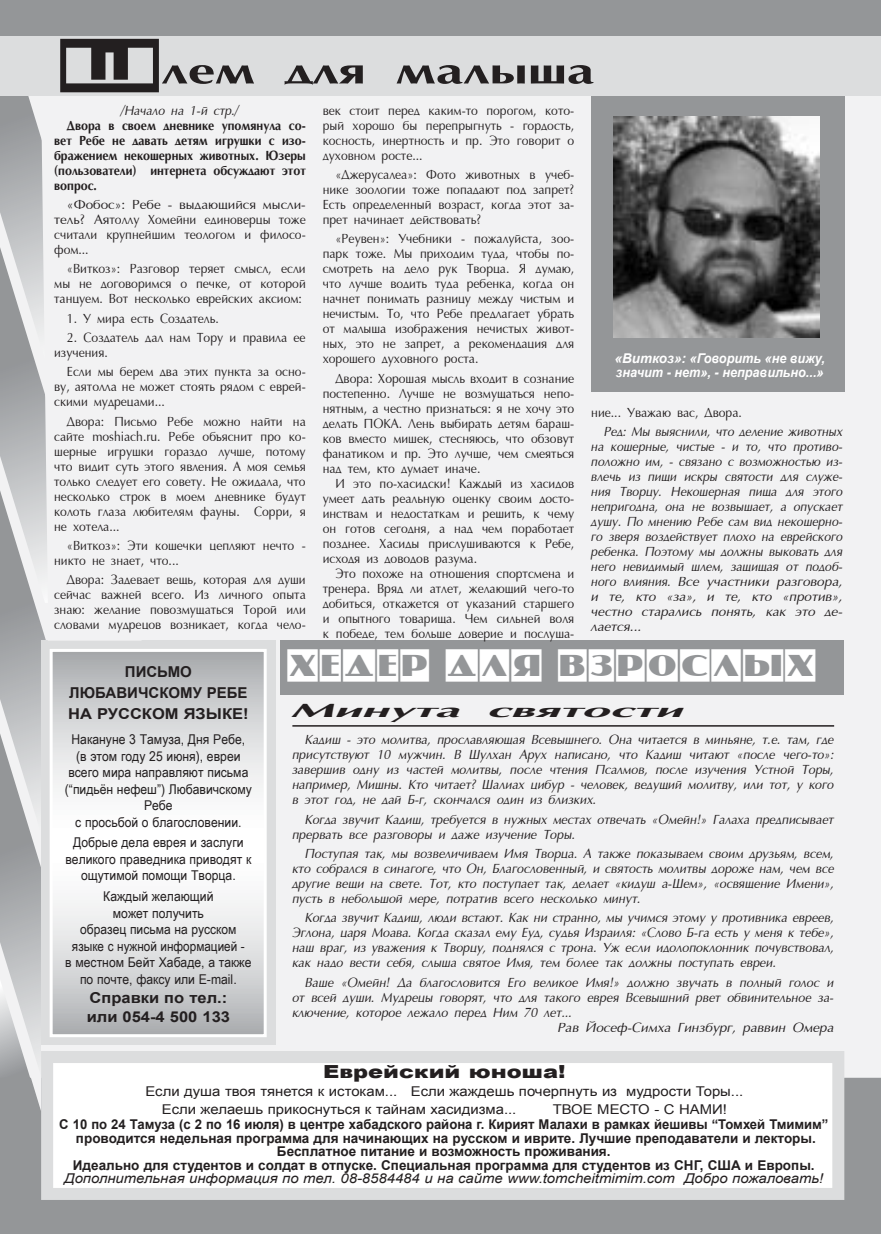
<style>
.page{position:relative;width:881px;height:1234px;background:#fff}
.page>*{position:absolute;margin:0;border:0;box-sizing:border-box;transform-origin:0 0}
.t1{font:700 37.5px "AG Optima Cyr";color:#231f20;scale:1.45 1}
.t2{font:30px "a Jasper Cm";color:#fff;scale:1.25 1}
.t3{font:italic 700 19.5px "AG Opt Cyrillic";color:#231f20;scale:2.52 1}
.t4{font:900 18px "Arial";color:#231f20;scale:1.25 1}
.t5{font:700 15px/21px "Arial";color:#231f20;text-align:center}
.t6{font:700 15px/19.2px "Arial";color:#231f20;scale:1.1 1}
.t7{font:13.5px/15px "AG Opt Cyrillic Normal";color:#231f20;text-align:justify;scale:.9 1}
.t8{font:italic 13.5px/15px "AG Opt Cyrillic Normal";color:#231f20;text-align:justify;scale:.92 1}
.t9{font:italic 13.5px/15px "AG Opt Cyrillic Normal";color:#231f20;text-align:justify;scale:.9 1}
.t10{font:13.5px/16.5px "Arial Narrow";color:#231f20;text-align:center;scale:1.1 1}
.t11{font:700 13.5px/13.5px "Arial";color:#231f20;text-align:center}
.t12{font:700 13.5px "AG Opt Cyrillic";color:#231f20;scale:.9 1}
.t13{font:13.5px/17.7px "Arial";color:#231f20;scale:1.1 1}
.t14{font:13.5px/15px "AG Opt Cyrillic Normal";color:#231f20;text-align:justify}
.t15{font:italic 13.5px "Arial";color:#231f20;scale:1.1 1}
.t16{font:italic 700 13.5px/13.5px "Arial";color:#fff}
.t17{font:italic 13.5px "AG Opt Cyrillic Normal";color:#231f20}
.s1{font-family:"a Jasper Cm";font-weight:400;font-size:49.5px}
</style>
<div class="page">
<div style="left:0;top:0;width:880px;height:1233px;background:#f2f2f3"></div>
<div style="left:280px;top:640px;width:564px;height:54px;background:#949698"></div>
<div style="left:41px;top:640px;width:234px;height:405px;background:#dcddde"></div>
<div style="left:0;top:0;width:880px;height:74px;background:#949698"></div>
<div style="left:591px;top:95px;width:253px;height:296px;background:#949698"></div>
<hr style="left:292px;top:725px;width:541px;height:1px;background:#231f20">
<svg style="left:111px;top:652px;width:151px;height:380px"></svg>
<div style="left:50px;top:648px;width:216px;height:388px;border:3px solid #fff"></div>
<div style="left:0;top:36px;width:880px;height:60px;background:#dcddde"></div>
<svg style="left:0;top:96px;width:111px;height:981px"></svg>
<div style="left:0;top:1077px;width:880px;height:156px;background:#949698"></div>
<div style="left:41px;top:1050px;width:803px;height:149px;background:#fff;border:12px solid #dcddde"></div>
<img style="left:613px;top:116px;width:206px;height:221px">
<h1 class="t1" style="left:57px;top:50px;width:371px"><span class="s1">Ш</span>лем для малыша</h1>
<p class="t9" style="left:121px;top:103px;width:132px">/Начало на 1-й стр./</p>
<p class="t12" style="left:67px;top:118px;width:18px">Двора</p>
<p class="t12" style="left:108px;top:118px;width:23px">в свое</p>
<p class="t12" style="left:147px;top:118px;width:27px">м дневнике</p>
<p class="t12" style="left:221px;top:118px;width:95px">упомянула со-</p>
<p class="t12" style="left:54px;top:133px;width:8px">вет</p>
<p class="t12" style="left:79px;top:133px;width:8px">Ребе</p>
<p class="t12" style="left:112px;top:133px;width:31px">не дават</p>
<p class="t12" style="left:162px;top:133px;width:161px">ь детям игрушки сизо-</p>
<p class="t12" style="left:54px;top:148px;width:9px">бражение</p>
<p class="t12" style="left:108px;top:148px;width:26px">м неко</p>
<p class="t12" style="left:150px;top:148px;width:64px">шерных животн</p>
<p class="t12" style="left:241px;top:148px;width:74px">ых. Юзеры</p>
<p class="t12" style="left:54px;top:163px;width:41px">(пользователи</p>
<p class="t12" style="left:132px;top:163px;width:28px">) интернета</p>
<p class="t12" style="left:213px;top:163px;width:91px">обсужда ют этот</p>
<p class="t12" style="left:54px;top:178px;width:49px">вопрос.</p>
<p class="t14" style="left:54px;top:198px;width:253px;text-indent:13px">«Фобос»: Ребе - выдающийся мысли&shy;тель? Аятоллу Хомейни единоверцы тоже считали крупнейшим теологом и филосо&shy;фом...</p>
<p class="t7" style="left:54px;top:262px;width:281px;text-indent:13px">«Виткоз»: Разговор теряет смысл, если мы не договоримся о печке, от которой танцуем. Вот несколько еврейских аксиом:</p>
<p class="t7" style="left:67px;top:311px;width:170px">1. У мира есть Создатель.</p>
<p class="t7" style="left:54px;top:330px;width:281px;text-indent:13px">2. Создатель дал нам Тору и правила ее изучения.</p>
<p class="t7" style="left:54px;top:365px;width:281px;text-indent:13px">Если мы берем два этих пункта за осно&shy;ву, аятолла не может стоять рядом с еврей&shy;скими мудрецами...</p>
<p class="t7" style="left:54px;top:414px;width:281px;text-indent:13px">Двора: Письмо Ребе можно найти на сайте moshiach.ru. Ребе объяснит про ко&shy;шерные игрушки гораздо лучше, потому что видит суть этого явления. А моя семья только следует его совету. Не ожидала, что несколько строк в моем дневнике будут колоть глаза любителям фауны. Сорри, я не хотела...</p>
<p class="t7" style="left:54px;top:538px;width:281px;text-indent:13px">«Виткоз»: Эти кошечки цепляют нечто - никто не знает, что...</p>
<p class="t7" style="left:54px;top:572px;width:281px;text-indent:13px">Двора: Задевает вещь, которая для души сейчас важней всего. Из личного опыта знаю: желание повозмущаться Торой или словами мудрецов возникает, когда чело-</p>
<p class="t7" style="left:322px;top:103px;width:281px">век стоит перед каким-то порогом, кото&shy;рый хорошо бы перепрыгнуть - гордость, косность, инертность и пр. Это говорит о духовном росте...</p>
<p class="t7" style="left:322px;top:167px;width:281px;text-indent:13px">«Джерусалеа»: Фото животных в учеб&shy;нике зоологии тоже попадают под запрет?<br>Есть определенный возраст, когда этот за&shy;прет начинает действовать?</p>
<p class="t7" style="left:322px;top:232px;width:281px;text-indent:13px">«Реувен»: Учебники - пожалуйста, зоо&shy;парк тоже. Мы приходим туда, чтобы по&shy;смотреть на дело рук Творца. Я думаю, что лучше водить туда ребенка, когда он начнет понимать разницу между чистым и нечистым. То, что Ребе предлагает убрать от малыша изображения нечистых живот&shy;ных, это не запрет, а рекомендация для хорошего духовного роста.</p>
<p class="t7" style="left:322px;top:371px;width:281px;text-indent:13px">Двора: Хорошая мысль входит в сознание постепенно. Лучше не возмущаться непо&shy;нятным, а честно признаться: я не хочу это делать ПОКА. Лень выбирать детям бараш&shy;ков вместо мишек, стесняюсь, что обзовут фанатиком и пр. Это лучше, чем смеяться над тем, кто думает иначе.</p>
<p class="t7" style="left:322px;top:476px;width:281px;text-indent:13px">И это по-хасидски! Каждый из хасидов умеет дать реальную оценку своим досто&shy;инствам и недостаткам и решить, к чему он готов сегодня, а над чем поработает позднее. Хасиды прислушиваются к Ребе, исходя из доводов разума.</p>
<p class="t7" style="left:322px;top:566px;width:281px;text-indent:13px">Это похоже на отношения спортсмена и тренера. Вряд ли атлет, желающий чего-то добиться, откажется от указаний старшего и опытного товарища. Чем сильней воля к победе, тем больше доверие и послуша-</p>
<p class="t16" style="left:614px;top:352px;width:212px">«Виткоз»: «Говорить «не вижу, значит - нет», - неправильно...»</p>
<p class="t7" style="left:591px;top:405px;width:169px">ние... Уважаю вас, Двора.</p>
<p class="t9" style="left:591px;top:424px;width:281px;text-indent:13px">Ред: Мы выяснили, что деление животных на кошерные, чистые - и то, что противо&shy;положно им, - связано с возможностью из&shy;влечь из пищи искры святости для служе&shy;ния Творцу. Некошерная пища для этого непригодна, она не возвышает, а опускает душу. По мнению Ребе сам вид некошерно&shy;го зверя воздействует плохо на еврейского ребенка. Поэтому мы должны выковать для него невидимый шлем, защищая от подоб&shy;ного влияния. Все участники разговора, и те, кто «за», и те, кто «против», честно старались понять, как это де&shy;лается...</p>
<p class="t5" style="left:68px;top:661px;width:182px">ПИСЬМО<br>ЛЮБАВИЧСКОМУ РЕБЕ<br>НА РУССКОМ ЯЗЫКЕ!</p>
<p class="t10" style="left:65px;top:730px;width:171px">Накануне 3 Тамуза, Дня Ребе, (в этом году 25 июня), евреи всего мира направляют письма (“пидьён нефеш”) Любавичскому<br>Ребе<br>с просьбой о благословении.</p>
<p class="t10" style="left:65px;top:833px;width:170px">Добрые дела еврея и заслуги великого праведника приводят к ощутимой помощи Творца.</p>
<p class="t10" style="left:65px;top:887px;width:171px">Каждый желающий<br>может получить<br>образец письма на русском языке с нужной информацией -<br>в местном Бейт Хабаде, а также по почте, факсу или E-mail.</p>
<p class="t6" style="left:87px;top:988px;width:132px">Справки по тел.: или 054-4 500 133</p>
<h2 class="t2" style="left:286px;top:649px;width:425px">Хедер для взрослых</h2>
<h3 class="t3" style="left:292px;top:699px;width:69px">Минута</h3>
<h3 class="t3" style="left:488px;top:699px;width:79px">святости</h3>
<p class="t8" style="left:292px;top:732px;width:590px;text-indent:13px">Кадиш - это молитва, прославляющая Всевышнего. Она читается в миньяне, т.е. там, где присутствуют 10 мужчин. В Шулхан Арух написано, что Кадиш читают «после чего-то»: завершив одну из частей молитвы, после чтения Псалмов, после изучения Устной Торы, например, Мишны. Кто читает? Шалиах цибур - человек, ведущий молитву, или тот, у кого в этот год, не дай Б-г, скончался один из близких.</p>
<p class="t8" style="left:292px;top:812px;width:590px;text-indent:13px">Когда звучит Кадиш, требуется в нужных местах отвечать «Омейн!» Галаха предписывает прервать все разговоры и даже изучение Торы.</p>
<p class="t8" style="left:292px;top:846px;width:590px;text-indent:13px">Поступая так, мы возвеличиваем Имя Творца. А также показываем своим друзьям, всем, кто собрался в синагоге, что Он, Благословенный, и святость молитвы дороже нам, чем все другие вещи на свете. Тот, кто поступает так, делает «кидуш а-Шем», «освящение Имени», пусть в небольшой мере, потратив всего несколько минут.</p>
<p class="t8" style="left:292px;top:910px;width:590px;text-indent:13px">Когда звучит Кадиш, люди встают. Как ни странно, мы учимся этому у противника евреев, Эглона, царя Моава. Когда сказал ему Еуд, судья Израиля: «Слово Б-га есть у меня к тебе», наш враг, из уважения к Творцу, поднялся с трона. Уж если идолопоклонник почувствовал, как надо вести себя, слыша святое Имя, тем более так должны поступать евреи.</p>
<p class="t8" style="left:305px;top:974px;width:576px">Ваше «Омейн! Да благословится Его великое Имя!» должно звучать в полный голос и</p>
<p class="t8" style="left:292px;top:989px;width:590px">от всей души. Мудрецы говорят, что для такого еврея Всевышний рвет обвинительное за-</p>
<p class="t8" style="left:292px;top:1004px;width:306px">ключение, которое лежало перед Ним 70 лет...</p>
<p class="t17" style="left:557px;top:1019px;width:278px">Рав Йосеф-Симха Гинзбург, раввин Омера</p>
<h3 class="t4" style="left:323px;top:1058px;width:195px">Еврейский юноша!</h3>
<p class="t13" style="left:162px;top:1082px;width:530px;text-indent:-16px">Если душа твоя тянется к истокам... Если жаждешь почерпнуть из мудрости Торы...<br>Если желаешь прикоснуться к тайнам хасидизма...</p>
<p class="t13" style="left:552px;top:1099px;width:160px">ТВОЕ МЕСТО - С НАМИ!</p>
<p class="t11" style="left:59px;top:1117px;width:770px">С 10 по 24 Тамуза (с 2 по 16 июля) в центре хабадского района г. Кирият Малахи в рамках йешивы “Томхей Тмимим” проводится недельная программа для начинающих на русском и иврите. Лучшие преподаватели и лекторы.<br>Бесплатное питание и возможность проживания.<br>Идеально для студентов и солдат в отпуске. Специальная программа для студентов из СНГ, США и Европы.</p>
<p class="t15" style="left:64px;top:1169px;width:691px">Дополнительная информация по тел. 08-8584484 и на сайте www.tomcheitmimim.com Добро пожаловать!</p>
</div>
